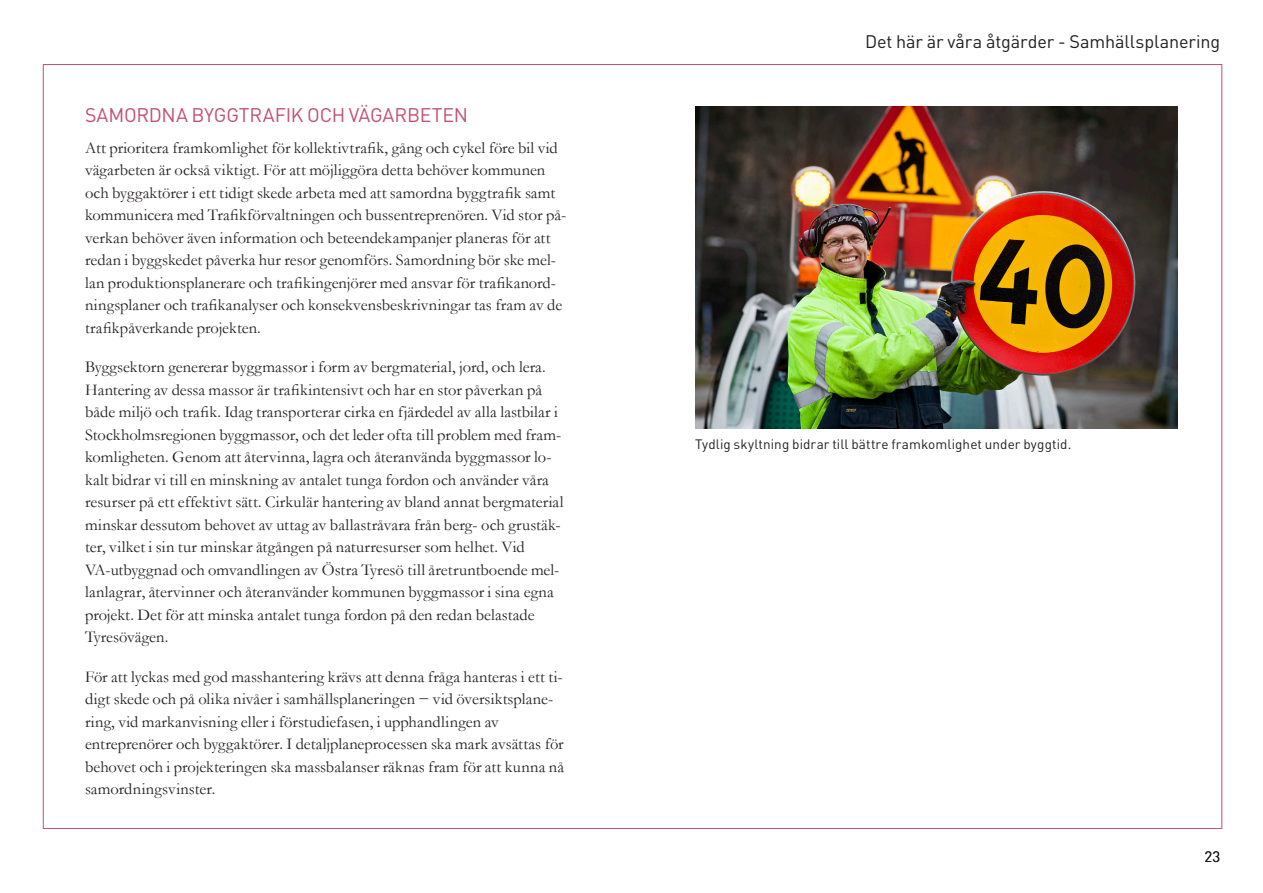
<style>
.page{position:relative;width:1263px;height:893px;background:#fff}
.page>*{position:absolute;margin:0;border:0;box-sizing:border-box;transform-origin:0 0}
.Mellanrubrik_-_Rosa{font:19.5px "DIN";letter-spacing:-.015em;color:#c44f70}
.t1{font:18px "DIN";letter-spacing:-.005em;color:#231f20}
.Brödtext_-_P{font:16.5px/22.5px "Garamond";letter-spacing:.005em;color:#231f20}
.t2{font:15px "DIN";color:#231f20}
.Bildtext_-_P{font:13.5px "DIN";letter-spacing:.01em;color:#231f20}
</style>
<div class="page">
<img style="left:695px;top:106px;width:483px;height:322px">
<p class="Mellanrubrik_-_Rosa" style="left:85px;top:103px;width:384px">SAMORDNA BYGGTRAFIK OCH VÄGARBETEN</p>
<p class="Brödtext_-_P" style="left:85px;top:136px;width:483px">Att prioritera framkomlighet för kollektivtrafik, gång och cykel före bil vid vägarbeten är också viktigt. För att möjliggöra detta behöver kommunen och byggaktörer i ett tidigt skede arbeta med att samordna byggtrafik samt kommunicera med Trafikförvaltningen och bussentreprenören. Vid stor på&shy;verkan behöver även information och beteendekampanjer planeras för att redan i byggskedet påverka hur resor genomförs. Samordning bör ske mel&shy;lan produktionsplanerare och trafikingenjörer med ansvar för trafikanord&shy;ningsplaner och trafikanalyser och konsekvensbeskrivningar tas fram av de trafikpåverkande projekten.</p>
<p class="Brödtext_-_P" style="left:85px;top:356px;width:480px">Byggsektorn genererar byggmassor i form av bergmaterial, jord, och lera.<br>Hantering av dessa massor är trafikintensivt och har en stor påverkan på både miljö och trafik. Idag transporterar cirka en fjärdedel av alla lastbilar i Stockholmsregionen byggmassor, och det leder ofta till problem med fram&shy;komligheten. Genom att återvinna, lagra och återanvända byggmassor lo&shy;kalt bidrar vi till en minskning av antalet tunga fordon och använder våra resurser på ett effektivt sätt. Cirkulär hantering av bland annat bergmaterial minskar dessutom behovet av uttag av ballastråvara från berg- och grustäk&shy;ter, vilket i sin tur minskar åtgången på naturresurser som helhet. Vid VA-utbyggnad och omvandlingen av Östra Tyresö till åretruntboende mel&shy;lanlagrar, återvinner och återanvänder kommunen byggmassor i sina egna projekt. Det för att minska antalet tunga fordon på den redan belastade Tyresövägen.</p>
<p class="Brödtext_-_P" style="left:85px;top:665px;width:481px">För att lyckas med god masshantering krävs att denna fråga hanteras i ett ti&shy;digt skede och på olika nivåer i samhällsplaneringen − vid översiktsplane&shy;ring, vid markanvisning eller i förstudiefasen, i upphandlingen av entreprenörer och byggaktörer. I detaljplaneprocessen ska mark avsättas för behovet och i projekteringen ska massbalanser räknas fram för att kunna nå samordningsvinster.</p>
<p class="t1" style="left:865px;top:31px;width:357px">Det här är våra åtgärder - Samhällsplanering</p>
<p class="Bildtext_-_P" style="left:695px;top:435px;width:378px">Tydlig skyltning bidrar till bättre framkomlighet under byggtid.</p>
<p class="t2" style="left:1204px;top:848px;width:18px">23</p>
</div>
